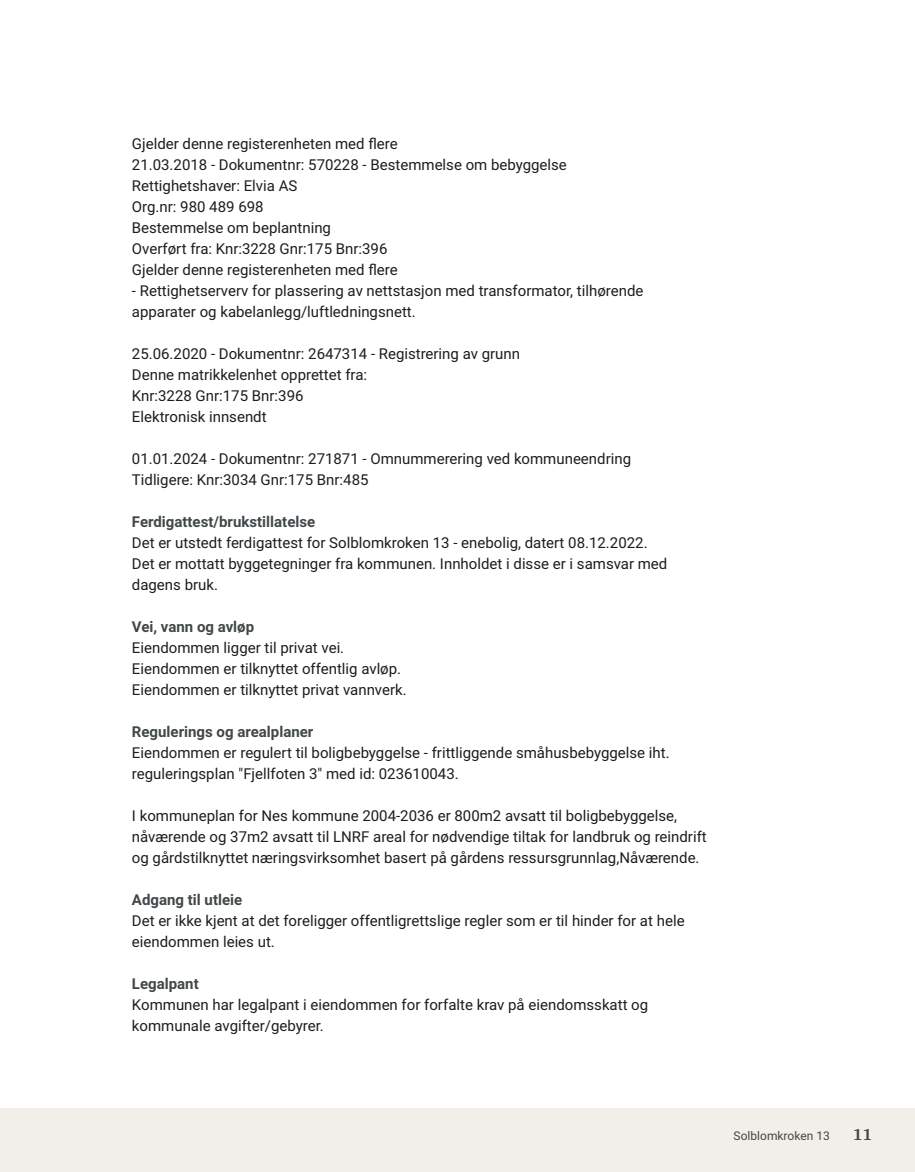
<style>
.page{position:relative;width:915px;height:1172px;background:#fff}
.page>*{position:absolute;margin:0;border:0;box-sizing:border-box;transform-origin:0 0}
.t1{font:700 18px "Arya";color:#414749}
.t2{font:15px/21px "Roboto Vitec";color:#1d1d1b}
.t3{font:700 15px "Roboto Vitec";color:#414749}
.t4{font:12px "Roboto Vitec";color:#414749}
</style>
<div class="page">
<div style="left:0;top:1108px;width:914px;height:64px;background:#f2eeea"></div>
<p class="t2" style="left:132px;top:132px;width:513px">Gjelder denne registerenheten med flere<br>21.03.2018 ‑ Dokumentnr: 570228 ‑ Bestemmelse om bebyggelse Rettighetshaver: Elvia AS<br>Org.nr: 980 489 698<br>Bestemmelse om beplantning<br>Overført fra: Knr:3228 Gnr:175 Bnr:396<br>Gjelder denne registerenheten med flere<br>‑ Rettighetserverv for plassering av nettstasjon med transformator, tilhørende apparater og kabelanlegg/luftledningsnett.</p>
<p class="t2" style="left:132px;top:342px;width:389px">25.06.2020 ‑ Dokumentnr: 2647314 ‑ Registrering av grunn Denne matrikkelenhet opprettet fra:<br>Knr:3228 Gnr:175 Bnr:396<br>Elektronisk innsendt</p>
<p class="t2" style="left:132px;top:447px;width:500px">01.01.2024 ‑ Dokumentnr: 271871 ‑ Omnummerering ved kommuneendring<br>Tidligere: Knr:3034 Gnr:175 Bnr:485</p>
<p class="t3" style="left:132px;top:511px;width:185px">Ferdigattest/brukstillatelse</p>
<p class="t2" style="left:132px;top:531px;width:536px">Det er utstedt ferdigattest for Solblomkroken 13 ‑ enebolig, datert 08.12.2022.<br>Det er mottatt byggetegninger fra kommunen. Innholdet i disse er i samsvar med dagens bruk.</p>
<p class="t3" style="left:132px;top:616px;width:124px">Vei, vann og avløp</p>
<p class="t2" style="left:132px;top:636px;width:276px">Eiendommen ligger til privat vei.<br>Eiendommen er tilknyttet offentlig avløp.<br>Eiendommen er tilknyttet privat vannverk.</p>
<p class="t3" style="left:132px;top:721px;width:183px">Regulerings og arealplaner</p>
<p class="t2" style="left:132px;top:741px;width:539px">Eiendommen er regulert til boligbebyggelse ‑ frittliggende småhusbebyggelse iht. reguleringsplan "Fjellfoten 3" med id: 023610043.</p>
<p class="t2" style="left:132px;top:804px;width:576px">I kommuneplan for Nes kommune 2004‑2036 er 800m2 avsatt til boligbebyggelse, nåværende og 37m2 avsatt til LNRF areal for nødvendige tiltak for landbruk og reindrift og gårdstilknyttet næringsvirksomhet basert på gårdens ressursgrunnlag,Nåværende.</p>
<p class="t3" style="left:132px;top:889px;width:112px">Adgang til utleie</p>
<p class="t2" style="left:132px;top:909px;width:554px">Det er ikke kjent at det foreligger offentligrettslige regler som er til hinder for at hele eiendommen leies ut.</p>
<p class="t3" style="left:132px;top:973px;width:68px">Legalpant</p>
<p class="t2" style="left:132px;top:993px;width:517px">Kommunen har legalpant i eiendommen for forfalte krav på eiendomsskatt og kommunale avgifter/gebyrer.</p>
<p class="t4" style="left:733px;top:1127px;width:98px">Solblomkroken 13</p>
<p class="t1" style="left:852px;top:1123px;width:21px">11</p>
</div>
